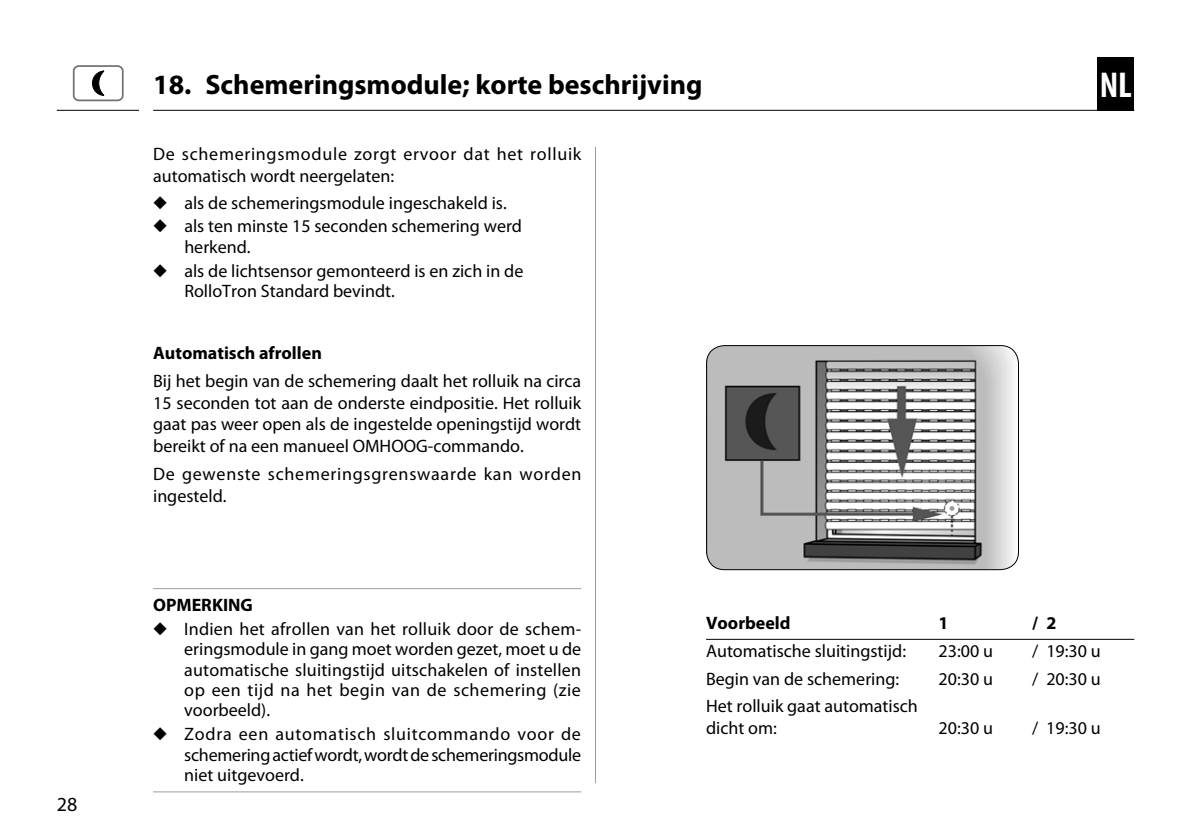
<style>
.page{position:relative;width:1191px;height:840px;background:#fff}
.page>*{position:absolute;margin:0;border:0;box-sizing:border-box;transform-origin:0 0}
.t1{font:700 condensed 36px "Myriad Pro";color:#fff}
.t2{font:700 28px "Myriad Pro";color:#000}
.t3{font:20px "Myriad Pro";color:#000}
.t4{font:18px/20.4px "Myriad Pro";color:#000}
.t5{font:18px/21.6px "Myriad Pro";letter-spacing:.04em;color:#000}
.t6{font:700 18px "Myriad Pro";color:#000}
</style>
<div class="page">
<hr style="left:153px;top:110px;width:981px;height:1px;background:#000">
<hr style="left:57px;top:110px;width:82px;height:1px;background:#000">
<hr style="left:595px;top:147px;width:1px;height:635px;background:#9c9e9f">
<div style="left:1097px;top:57px;width:37px;height:54px;background:#000"></div>
<img style="left:706px;top:345px;width:312px;height:224px">
<div style="left:706px;top:345px;width:313px;height:225px;border:1px solid #000;border-radius:18px"></div>
<hr style="left:153px;top:588px;width:428px;height:1px;background:#9c9e9f">
<hr style="left:153px;top:791px;width:428px;height:1px;background:#9c9e9f">
<div style="left:73px;top:65px;width:51px;height:36px;border:2px solid #707172;border-radius:5px"></div>
<svg style="left:92px;top:71px;width:13px;height:25px"></svg>
<hr style="left:706px;top:638px;width:428px;height:1px;background:#000">
<p class="t3" style="left:57px;top:792px;width:22px">28</p>
<h2 class="t2" style="left:153px;top:66px;width:551px">18. Schemeringsmodule; korte beschrijving</h2>
<h1 class="t1" style="left:1099px;top:63px;width:34px">NL</h1>
<p class="t5" style="left:153px;top:144px;width:430px">De schemeringsmodule zorgt ervoor dat het rolluik automatisch wordt neergelaten:</p>
<p class="t4" style="left:153px;top:193px;width:355px">◆ als de schemeringsmodule ingeschakeld is.</p>
<p class="t4" style="left:184px;top:216px;width:339px;text-indent:-31px">◆ als ten minste 15 seconden schemering werd herkend.</p>
<p class="t4" style="left:184px;top:261px;width:340px;text-indent:-31px">◆ als de lichtsensor gemonteerd is en zich in de<br>RolloTron Standard bevindt.</p>
<p class="t6" style="left:153px;top:341px;width:170px">Automatisch afrollen</p>
<p class="t4" style="left:153px;top:370px;width:430px;line-height:21.6px;text-align:justify">Bij het begin van de schemering daalt het rolluik na circa 15 seconden tot aan de onderste eindpositie. Het rolluik gaat pas weer open als de ingestelde openingstijd wordt bereikt of na een manueel OMHOOG-commando.</p>
<p class="t5" style="left:153px;top:463px;width:430px">De gewenste schemeringsgrenswaarde kan worden ingesteld.</p>
<p class="t6" style="left:153px;top:592px;width:25px">Opmerking</p>
<p class="t4" style="left:184px;top:618px;width:398px;text-align:justify;text-indent:-31px">◆ Indien het afrollen van het rolluik door de schem&shy;eringsmodule in gang moet worden gezet, moet u de automatische sluitingstijd uitschakelen of instellen op een tijd na het begin van de schemering (zie voorbeeld).</p>
<p class="t4" style="left:184px;top:723px;width:398px;text-align:justify;text-indent:-31px">◆ Zodra een automatisch sluitcommando voor de schemering actief wordt, wordt de schemeringsmodule niet uitgevoerd.</p>
<p class="t6" style="left:706px;top:610px;width:86px">Voorbeeld</p>
<p class="t6" style="left:938px;top:610px;width:11px">1</p>
<p class="t6" style="left:1032px;top:610px;width:26px">/ 2</p>
<p class="t4" style="left:706px;top:640px;width:201px">Automatische sluitingstijd:</p>
<p class="t4" style="left:938px;top:640px;width:56px">23:00 u</p>
<p class="t4" style="left:1032px;top:640px;width:70px">/ 19:30 u</p>
<p class="t4" style="left:706px;top:668px;width:195px">Begin van de schemering:</p>
<p class="t4" style="left:938px;top:668px;width:56px">20:30 u</p>
<p class="t4" style="left:1032px;top:668px;width:70px">/ 20:30 u</p>
<p class="t4" style="left:706px;top:695px;width:213px;line-height:21.6px">Het rolluik gaat automatisch dicht om:</p>
<p class="t4" style="left:938px;top:717px;width:56px">20:30 u</p>
<p class="t4" style="left:1032px;top:717px;width:70px">/ 19:30 u</p>
</div>
